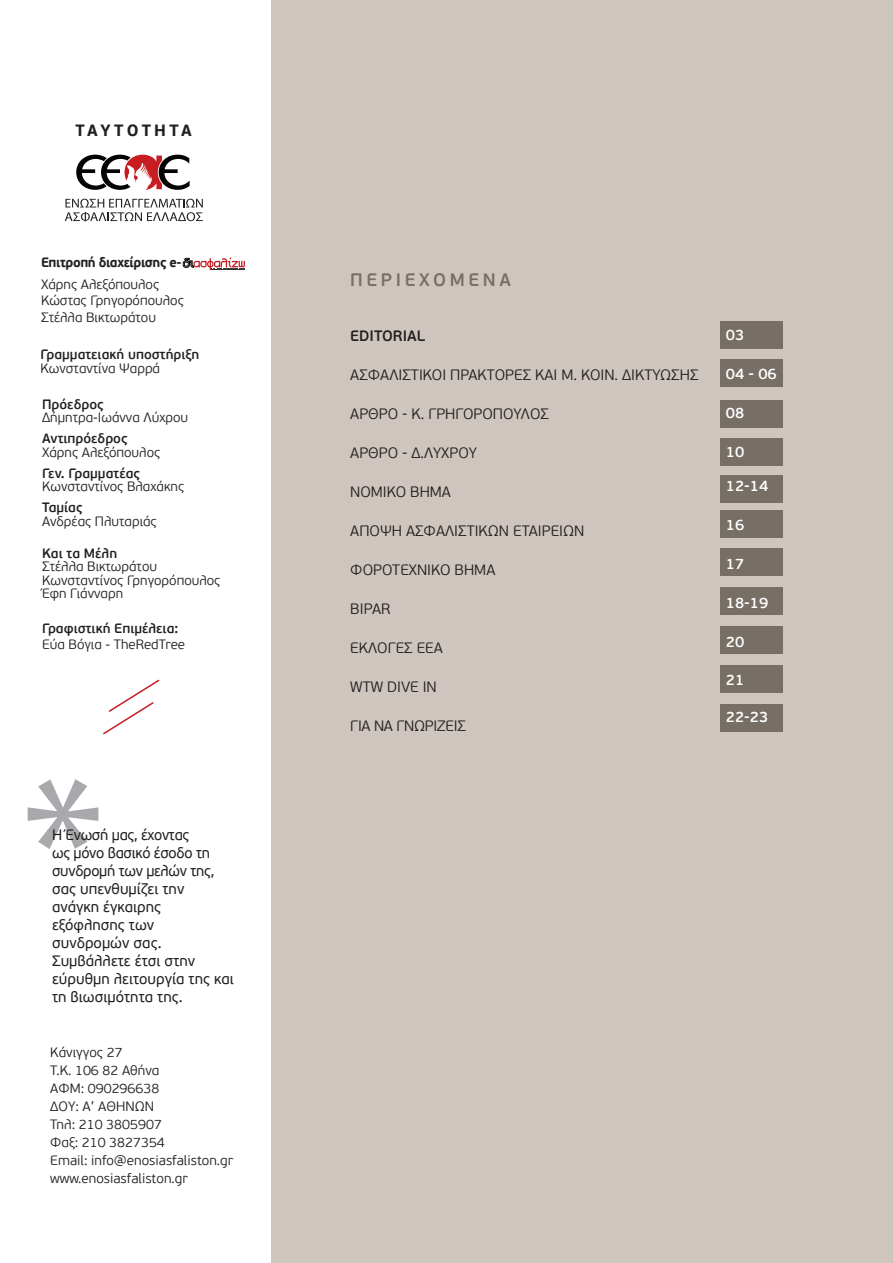
<style>
.page{position:relative;width:893px;height:1263px;background:#fff}
.page>*{position:absolute;margin:0;border:0;box-sizing:border-box;transform-origin:0 0}
.t1{font:199.35px "Myriad Pro";color:#a8a9ad}
.t2{font:600 18px "PF Beau Sans Pro";letter-spacing:.2em;color:#776e66}
.t3{font:700 16.35px "PF Beau Sans Pro";letter-spacing:.195em;color:#231f20}
.t4{font:300 15px "PF Beau Sans Pro";color:#231f20}
.t5{font:15px/18px "PF Beau Sans Pro";color:#231f20}
.t6{font:15px/18px "PF Beau Sans Pro";letter-spacing:-.02em;color:#231f20}
.t7{font:600 15px "PF Beau Sans Pro";color:#fff}
.t8{font:300 15px "PF Beau Sans Pro";letter-spacing:-.02em;color:#231f20}
.t9{font:600 15px "PF Beau Sans Pro";color:#231f20}
.t10{font:300 13.5px "PF Beau Sans Pro";color:#231f20}
.t11{font:600 13.5px "PF Beau Sans Pro";color:#231f20}
.t12{font:700 13.5px "PF Beau Sans Pro";letter-spacing:-.03em;color:#231f20;scale:.96 1}
</style>
<div class="page">
<div style="left:265px;top:0;width:628px;height:1263px;background:#cec5be"></div>
<div style="left:720px;top:704px;width:62px;height:28px;background:#776e66"></div>
<div style="left:0;top:0;width:270px;height:1263px;background:#fff"></div>
<svg style="left:76px;top:155px;width:114px;height:35px"></svg>
<svg style="left:65px;top:199px;width:138px;height:22px"></svg>
<svg style="left:183px;top:257px;width:62px;height:13px"></svg>
<svg style="left:103px;top:679px;width:57px;height:56px"></svg>
<div style="left:720px;top:510px;width:62px;height:27px;background:#776e66"></div>
<div style="left:720px;top:549px;width:62px;height:27px;background:#776e66"></div>
<div style="left:720px;top:475px;width:62px;height:27px;background:#776e66"></div>
<div style="left:720px;top:626px;width:62px;height:28px;background:#776e66"></div>
<div style="left:720px;top:665px;width:62px;height:28px;background:#776e66"></div>
<div style="left:720px;top:587px;width:62px;height:28px;background:#776e66"></div>
<div style="left:720px;top:438px;width:62px;height:28px;background:#776e66"></div>
<div style="left:720px;top:400px;width:62px;height:27px;background:#776e66"></div>
<div style="left:720px;top:359px;width:62px;height:28px;background:#776e66"></div>
<div style="left:720px;top:321px;width:62px;height:28px;background:#776e66"></div>
<p class="t3" style="left:75px;top:120px;width:118px">ΤΑΥΤΌΤΗΤΑ</p>
<p class="t12" style="left:41px;top:254px;width:148px">Επιτροπή διαχείρισης e-</p>
<p class="t10" style="left:41px;top:277px;width:120px">Χάρης Αλεξόπουλος</p>
<p class="t10" style="left:41px;top:293px;width:144px">Κώστας Γρηγορόπουλος</p>
<p class="t10" style="left:41px;top:309px;width:117px">Στέλλα Βικτωράτου</p>
<p class="t11" style="left:40px;top:346px;width:160px">Γραμματειακή υποστήριξη</p>
<p class="t10" style="left:40px;top:360px;width:121px">Κωνσταντίνα Ψαρρά</p>
<p class="t11" style="left:42px;top:396px;width:63px">Πρόεδρος</p>
<p class="t10" style="left:42px;top:410px;width:148px">Δήμητρα-Ιωάννα Λύχρου</p>
<p class="t11" style="left:42px;top:430px;width:87px">Αντιπρόεδρος</p>
<p class="t10" style="left:42px;top:444px;width:120px">Χάρης Αλεξόπουλος</p>
<p class="t11" style="left:42px;top:465px;width:99px">Γεν. Γραμματέας</p>
<p class="t10" style="left:42px;top:479px;width:144px">Κωνσταντίνος Βλαχάκης</p>
<p class="t11" style="left:42px;top:499px;width:42px">Ταμίας</p>
<p class="t10" style="left:42px;top:513px;width:116px">Ανδρέας Πλυταριάς</p>
<p class="t11" style="left:42px;top:545px;width:77px">Και τα Μέλη</p>
<p class="t10" style="left:42px;top:559px;width:117px">Στέλλα Βικτωράτου</p>
<p class="t10" style="left:42px;top:573px;width:180px">Κωνσταντίνος Γρηγορόπουλος</p>
<p class="t10" style="left:42px;top:586px;width:83px">Έφη Γιάνναρη</p>
<p class="t11" style="left:42px;top:620px;width:138px">Γραφιστική Επιμέλεια:</p>
<p class="t10" style="left:42px;top:637px;width:145px">Εύα Βόγια - TheRedTree</p>
<h1 class="t1" style="left:22px;top:726px;width:84px">*</h1>
<p class="t6" style="left:52px;top:826px;width:164px">Η Ένωσή μας, έχοντας<br>ως μόνο βασικό έσοδο τη συνδρομή των μελών της,</p>
<p class="t5" style="left:52px;top:880px;width:134px">σας υπενθυμίζει την ανάγκη έγκαιρης εξόφλησης των συνδρομών σας.</p>
<p class="t5" style="left:52px;top:952px;width:183px">Συμβάλλετε έτσι στην εύρυθμη λειτουργία της και τη βιωσιμότητα της.</p>
<p class="t10" style="left:50px;top:1044px;width:74px">Κάνιγγος 27</p>
<p class="t10" style="left:50px;top:1062px;width:111px">Τ.Κ. 106 82 Αθήνα</p>
<p class="t10" style="left:50px;top:1080px;width:111px">ΑΦΜ: 090296638</p>
<p class="t10" style="left:50px;top:1098px;width:105px">ΔΟΥ: Α’ ΑΘΗΝΩΝ</p>
<p class="t10" style="left:50px;top:1116px;width:113px">Τηλ: 210 3805907</p>
<p class="t10" style="left:50px;top:1134px;width:116px">Φαξ: 210 3827354</p>
<p class="t10" style="left:50px;top:1152px;width:185px">Email: info@enosiasfaliston.gr</p>
<p class="t10" style="left:50px;top:1170px;width:139px">www.enosiasfaliston.gr</p>
<p class="t2" style="left:350px;top:269px;width:162px">ΠΕΡΙΕΧΟΜΕΝΑ</p>
<p class="t9" style="left:350px;top:327px;width:76px">EDITORIAL</p>
<p class="t4" style="left:350px;top:367px;width:350px">ΑΣΦΑΛΙΣΤΙΚΟΙ ΠΡΑΚΤΟΡΕΣ ΚΑΙ Μ. ΚΟΙΝ. ΔΙΚΤΥΩΣΗΣ</p>
<p class="t4" style="left:350px;top:406px;width:200px">ΑΡΘΡΟ - Κ. ΓΡΗΓΟΡΟΠΟΥΛΟΣ</p>
<p class="t4" style="left:350px;top:445px;width:128px">ΑΡΘΡΟ - Δ.ΛΎΧΡΟΥ</p>
<p class="t4" style="left:350px;top:484px;width:102px">ΝΟΜΙΚΟ ΒΗΜΑ</p>
<p class="t4" style="left:350px;top:523px;width:236px">ΆΠΟΨΗ ΑΣΦΑΛΙΣΤΙΚΏΝ ΕΤΑΙΡΕΙΩΝ</p>
<p class="t4" style="left:350px;top:562px;width:147px">ΦΟΡΟΤΕΧΝΙΚΟ ΒΗΜΑ</p>
<p class="t4" style="left:350px;top:601px;width:42px">BIPAR</p>
<p class="t4" style="left:350px;top:640px;width:94px">ΕΚΛΟΓΕΣ ΕΕΑ</p>
<p class="t4" style="left:350px;top:679px;width:88px">WTW DIVE IN</p>
<p class="t8" style="left:350px;top:717px;width:117px">ΓΙΑ ΝΑ ΓΝΩΡΊΖΕΙΣ</p>
<p class="t7" style="left:726px;top:326px;width:20px">03</p>
<p class="t7" style="left:726px;top:365px;width:53px">04 - 06</p>
<p class="t7" style="left:726px;top:404px;width:20px">08</p>
<p class="t7" style="left:726px;top:443px;width:20px">10</p>
<p class="t7" style="left:726px;top:477px;width:44px">12-14</p>
<p class="t7" style="left:726px;top:516px;width:20px">16</p>
<p class="t7" style="left:726px;top:555px;width:20px">17</p>
<p class="t7" style="left:726px;top:594px;width:44px">18-19</p>
<p class="t7" style="left:726px;top:633px;width:20px">20</p>
<p class="t7" style="left:726px;top:671px;width:20px">21</p>
<p class="t7" style="left:726px;top:708px;width:44px">22-23</p>
</div>
